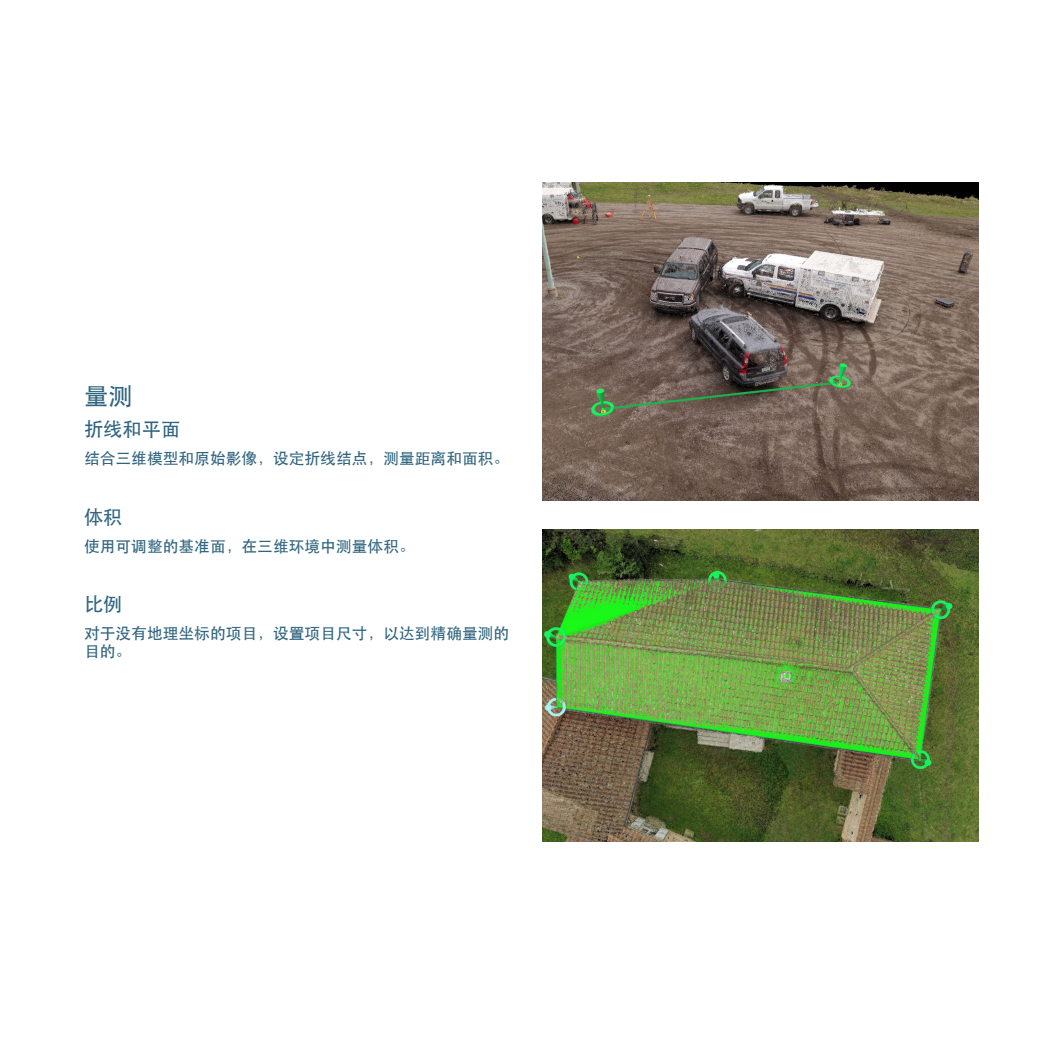
<style>
.page{position:relative;width:1042px;height:1042px;background:#fff}
.page>*{position:absolute;margin:0;border:0;box-sizing:border-box;transform-origin:0 0}
.t1{font:24.5px "ST Heiti";color:#30647f}
.t2{font:19.25px "ST Heiti";color:#30647f}
.t3{font:15.75px/17.5px "ST Heiti";color:#30647f}
</style>
<div class="page">
<img style="left:542px;top:182px;width:437px;height:318px">
<img style="left:542px;top:530px;width:437px;height:311px">
<p class="t1" style="left:84px;top:384px;width:50px">量测</p>
<p class="t2" style="left:84px;top:420px;width:98px">折线和平面</p>
<p class="t3" style="left:84px;top:450px;width:427px">结合三维模型和原始影像，设定折线结点，测量距离和面积。</p>
<p class="t2" style="left:84px;top:507px;width:40px">体积</p>
<p class="t3" style="left:84px;top:537px;width:332px">使用可调整的基准面，在三维环境中测量体积。</p>
<p class="t2" style="left:84px;top:595px;width:40px">比例</p>
<p class="t3" style="left:84px;top:625px;width:427px">对于没有地理坐标的项目，设置项目尺寸，以达到精确量测的目的。</p>
</div>
